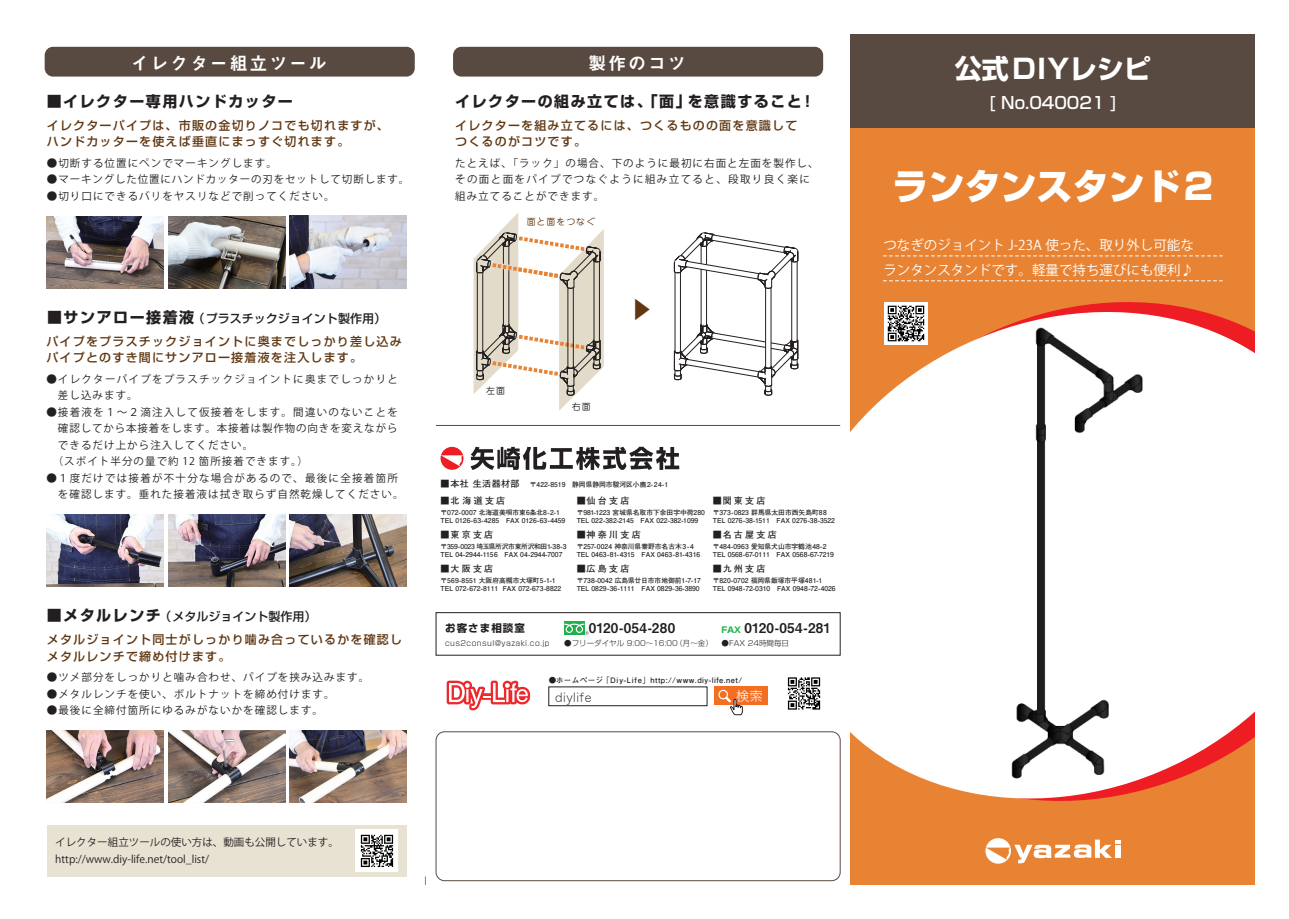
<style>
.page{position:relative;width:1289px;height:919px;background:#fff}
.page>*{position:absolute;margin:0;border:0;box-sizing:border-box;transform-origin:0 0}
.t1{font:800 36px "Shin Go Pro";color:#fff}
.t2{font:700 27px "Shin Go Pro";letter-spacing:.01em;color:#fff}
.t3{font:22.5px "Koz Go Pr 6 N";color:#603711}
.t4{font:18px "Midashi Go Pro MB31";letter-spacing:.1em;color:#fff}
.t5{font:500 16.5px "Shin Go Pro";color:#fff}
.t6{font:700 15px "Shin Go Pro";letter-spacing:.1em;color:#231f20}
.t7{font:13.5px/24.9px "Koz Go Pr 6 N";color:#fff}
.t8{font:13.5px "Midashi Go Pro MB31";letter-spacing:.015em;color:#231f20}
.t9{font:13.35px "Hiragino Kaku W2 90 msp RKSJ H";color:#fff}
.t10{font:12.15px "Hiragino Kaku W1 90 msp RKSJ H";letter-spacing:.04em;color:#231f20}
.t11{font:500 12px/16.5px "Shin Go Pro";letter-spacing:.1em;color:#603711}
.t12{font:10.5px/16.5px "Koz Go Pr 6 N";letter-spacing:.1em;color:#231f20}
.t13{font:10.5px/16.5px "Koz Go Pr 6 N";letter-spacing:.12em;color:#231f20}
.t14{font:10.5px "Koz Go Pr 6 N";letter-spacing:.08em;color:#231f20}
.t15{font:10.5px/16.5px "Koz Go Pr 6 N";color:#231f20}
.t16{font:700 10.5px "Shin Go Pro";letter-spacing:.1em;color:#231f20}
.t17{font:700 9px "Futo Go B101 Pro";letter-spacing:.05em;color:#231f20}
.t18{font:9px "Jun 201 Pro";letter-spacing:.1em;color:#603711}
.t19{font:9px "Jun 201 Pro";color:#231f20}
.t20{font:700 7.5px "Futo Go B101 Pro";letter-spacing:.06em;color:#231f20}
.t21{font:300 7.5px "Shin Go Pro";color:#231f20}
.t22{font:300 7.5px "Shin Go Pro";letter-spacing:.055em;color:#231f20}
.t23{font:700 6.75px/8.1px "Futo Go B101 Pro";color:#231f20}
.s1{font-weight:700;font-size:15px;color:#231f20}
.s2{color:#231f20}
.s3{font-family:"Shin Go Pro";font-weight:700;font-size:8.4px;color:#1fb14b}
</style>
<div class="page">
<div style="left:850px;top:123px;width:404px;height:761px;background:#e98334"></div>
<svg style="left:985px;top:839px;width:135px;height:24px"></svg>
<div style="left:850px;top:34px;width:404px;height:94px;background:#594a41"></div>
<svg style="left:850px;top:281px;width:404px;height:459px"></svg>
<svg style="left:883px;top:255px;width:339px;height:1px"></svg>
<svg style="left:883px;top:280px;width:339px;height:1px"></svg>
<hr style="left:436px;top:425px;width:404px;height:1px;background:#594a41">
<div style="left:45px;top:47px;width:370px;height:30px;background:#594a41;border-radius:8px"></div>
<div style="left:453px;top:47px;width:370px;height:30px;background:#594a41;border-radius:8px"></div>
<svg style="left:674px;top:232px;width:125px;height:163px"></svg>
<svg style="left:473px;top:213px;width:131px;height:198px"></svg>
<img style="left:47px;top:216px;width:117px;height:72px">
<img style="left:168px;top:216px;width:117px;height:72px">
<img style="left:289px;top:216px;width:118px;height:72px">
<img style="left:47px;top:514px;width:117px;height:73px">
<img style="left:168px;top:514px;width:117px;height:73px">
<img style="left:289px;top:514px;width:118px;height:73px">
<img style="left:47px;top:730px;width:117px;height:72px">
<img style="left:168px;top:730px;width:117px;height:72px">
<img style="left:289px;top:730px;width:118px;height:72px">
<div style="left:47px;top:825px;width:360px;height:51px;background:#e8e2d3"></div>
<div style="left:356px;top:829px;width:42px;height:43px;background:#fff"></div>
<svg style="left:361px;top:834px;width:32px;height:33px"></svg>
<img style="left:884px;top:302px;width:43px;height:16px">
<img style="left:859px;top:318px;width:394px;height:483px">
<div style="left:435px;top:612px;width:405px;height:43px;border:1px solid #231f20"></div>
<div style="left:564px;top:621px;width:20px;height:13px;background:#1fb14b"></div>
<svg style="left:564px;top:623px;width:24px;height:11px"></svg>
<div style="left:435px;top:731px;width:405px;height:150px;border:1px solid #594a41;border-radius:9px"></div>
<svg style="left:446px;top:680px;width:84px;height:30px"></svg>
<div style="left:548px;top:686px;width:159px;height:20px;background:#fff;border:1px solid #231f20"></div>
<div style="left:714px;top:686px;width:53px;height:19px;background:#f36e21"></div>
<div style="left:718px;top:689px;width:10px;height:10px;border:1px solid #fff;border-radius:50%"></div>
<svg style="left:723px;top:694px;width:20px;height:21px"></svg>
<svg style="left:788px;top:677px;width:32px;height:32px"></svg>
<svg style="left:470px;top:446px;width:209px;height:24px"></svg>
<svg style="left:440px;top:447px;width:23px;height:23px"></svg>
<h3 class="t4" style="left:131px;top:49px;width:198px">イレクター組立ツール</h3>
<h3 class="t4" style="left:588px;top:49px;width:99px">製作のコツ</h3>
<h3 class="t6" style="left:455px;top:89px;width:356px">イレクターの組み立ては、「面」を意識すること!</h3>
<h3 class="t6" style="left:47px;top:89px;width:248px">■イレクター専用ハンドカッター</h3>
<h3 class="t11" style="left:47px;top:115px;width:344px">イレクターパイプは、市販の金切りノコでも切れますが、ハンドカッターを使えば垂直にまっすぐ切れます。</h3>
<h3 class="t11" style="left:455px;top:115px;width:344px">イレクターを組み立てるには、つくるものの面を意識してつくるのがコツです。</h3>
<h3 class="t12" style="left:47px;top:155px;width:231px">●切断する位置にペンでマーキングします。</h3>
<h3 class="t14" style="left:47px;top:173px;width:364px">●マーキングした位置にハンドカッターの刃をセットして切断します。</h3>
<h3 class="t12" style="left:47px;top:188px;width:289px">●切り口にできるバリをヤスリなどで削ってください。</h3>
<h3 class="t11" style="left:46px;top:305px;width:357px;line-height:22.8px"><span class="s1">■サンアロー接着液</span><span class="s2">（プラスチックジョイント製作用）<br></span>パイプをプラスチックジョイントに奥までしっかり差し込み</h3>
<h3 class="t11" style="left:46px;top:348px;width:317px">パイプとのすき間にサンアロー接着液を注入します。</h3>
<h3 class="t13" style="left:46px;top:371px;width:353px">●イレクターパイプをプラスチックジョイントに奥までしっかりと　差し込みます。</h3>
<h3 class="t13" style="left:46px;top:404px;width:353px">●接着液を１～２滴注入して仮接着をします。間違いのないことを</h3>
<h3 class="t14" style="left:58px;top:422px;width:341px">確認してから本接着をします。本接着は製作物の向きを変えながら</h3>
<h3 class="t12" style="left:46px;top:437px;width:208px">　できるだけ上から注入してください。</h3>
<h3 class="t12" style="left:46px;top:453px;width:263px">　（スポイト半分の量で約 12 箇所接着できます。）</h3>
<h3 class="t12" style="left:46px;top:470px;width:359px">●１度だけでは接着が不十分な場合があるので、最後に全接着箇所　を確認します。垂れた接着液は拭き取らず自然乾燥してください。</h3>
<h3 class="t11" style="left:47px;top:604px;width:357px;line-height:22.8px"><span class="s1">■メタルレンチ</span><span class="s2">（メタルジョイント製作用）<br></span>メタルジョイント同士がしっかり噛み合っているかを確認し</h3>
<h3 class="t11" style="left:47px;top:646px;width:185px">メタルレンチで締め付けます。</h3>
<h3 class="t12" style="left:47px;top:669px;width:324px">●ツメ部分をしっかりと噛み合わせ、パイプを挟み込みます。</h3>
<h3 class="t12" style="left:47px;top:685px;width:289px">●メタルレンチを使い、ボルトナットを締め付けます。</h3>
<h3 class="t12" style="left:47px;top:702px;width:278px">●最後に全締付箇所にゆるみがないかを確認します。</h3>
<h3 class="t12" style="left:455px;top:155px;width:365px">たとえば、「ラック」の場合、下のように最初に右面と左面を製作し、その面と面をパイプでつなぐように組み立てると、段取り良く楽に組み立てることができます。</h3>
<h3 class="t18" style="left:526px;top:214px;width:70px">面と面をつなぐ</h3>
<h3 class="t19" style="left:486px;top:383px;width:20px">左面</h3>
<h3 class="t19" style="left:572px;top:400px;width:20px">右面</h3>
<h3 class="t3" style="left:630px;top:297px;width:24px">▶</h3>
<h3 class="t17" style="left:440px;top:476px;width:81px">■本社 生活器材部</h3>
<p class="t23" style="left:440px;top:507px;width:126px">〒072-0007 北海道美唄市東6条北8-2-1<br>TEL 0126-63-4285 FAX 0126-63-4459</p>
<p class="t23" style="left:530px;top:479px;width:140px">〒422-8519　静岡県静岡市駿河区小鹿2-24-1</p>
<h3 class="t17" style="left:440px;top:493px;width:66px">■北海 道 支 店</h3>
<h3 class="t17" style="left:576px;top:493px;width:54px">■仙 台 支 店</h3>
<p class="t23" style="left:576px;top:507px;width:130px">〒981-1223 宮城県名取市下余田字中荷280<br>TEL 022-382-2145 FAX 022-382-1099</p>
<h3 class="t17" style="left:712px;top:493px;width:54px">■関 東 支 店</h3>
<p class="t23" style="left:712px;top:507px;width:124px">〒373-0823 群馬県太田市西矢島町88<br>TEL 0276-38-1511 FAX 0276-38-3522</p>
<h3 class="t17" style="left:440px;top:527px;width:54px">■東 京 支 店</h3>
<h3 class="t17" style="left:576px;top:527px;width:66px">■神 奈 川 支 店</h3>
<h3 class="t17" style="left:712px;top:527px;width:66px">■名 古 屋 支 店</h3>
<p class="t23" style="left:440px;top:541px;width:127px">〒359-0023 埼玉県所沢市東所沢和田1-38-3<br>TEL 04-2944-1156 FAX 04-2944-7007</p>
<p class="t23" style="left:576px;top:541px;width:125px">〒257-0024 神奈川県秦野市名古木3- 4<br>TEL 0463-81-4315 FAX 0463-81-4316</p>
<p class="t23" style="left:712px;top:541px;width:123px">〒484-0963 愛知県犬山市字鶴池48-2<br>TEL 0568-67-0111 FAX 0568-67-7219</p>
<h3 class="t17" style="left:440px;top:561px;width:54px">■大 阪 支 店</h3>
<h3 class="t17" style="left:576px;top:561px;width:54px">■広 島 支 店</h3>
<h3 class="t17" style="left:712px;top:561px;width:54px">■九 州 支 店</h3>
<p class="t23" style="left:440px;top:575px;width:122px">〒569-8551 大阪府高槻市大塚町5-1-1<br>TEL 072-672-8111 FAX 072-673-8822</p>
<p class="t23" style="left:576px;top:575px;width:126px">〒738-0042 広島県廿日市市地御前1-7-17<br>TEL 0829-36-1111 FAX 0829-36-3890</p>
<p class="t23" style="left:712px;top:575px;width:124px">〒820-0702 福岡県飯塚市平塚481-1<br>TEL 0948-72-0310 FAX 0948-72-4026</p>
<h3 class="t16" style="left:445px;top:619px;width:81px">お客さま相談室</h3>
<h3 class="t8" style="left:589px;top:617px;width:88px">0120-054-280</h3>
<p class="t22" style="left:445px;top:637px;width:106px">cus2consul@yazaki.co.jp</p>
<p class="t20" style="left:549px;top:674px;width:195px">●ホームページ「Diy-Life」http://www.diy-life.net/</p>
<h3 class="t10" style="left:555px;top:691px;width:38px">diylife</h3>
<h3 class="t9" style="left:736px;top:688px;width:28px">検索</h3>
<h3 class="t8" style="left:721px;top:617px;width:111px"><span class="s3">FAX</span> 0120-054-281</h3>
<p class="t21" style="left:564px;top:637px;width:150px">●フリーダイヤル 9:00～16:00（月～金）</p>
<p class="t21" style="left:721px;top:637px;width:69px">●FAX 24時間毎日</p>
<h2 class="t2" style="left:954px;top:47px;width:198px">公式DIYレシピ</h2>
<h3 class="t5" style="left:988px;top:90px;width:130px">[ No.040021 ]</h3>
<h1 class="t1" style="left:892px;top:157px;width:322px">ランタンスタンド2</h1>
<h3 class="t7" style="left:883px;top:233px;width:312px">つなぎのジョイント J-23A 使った、取り外し可能なランタンスタンドです。軽量で持ち運びにも便利♪</h3>
<h3 class="t15" style="left:55px;top:834px;width:285px">イレクター組立ツールの使い方は、動画も公開しています。http://www.diy-life.net/tool_list/</h3>
</div>
